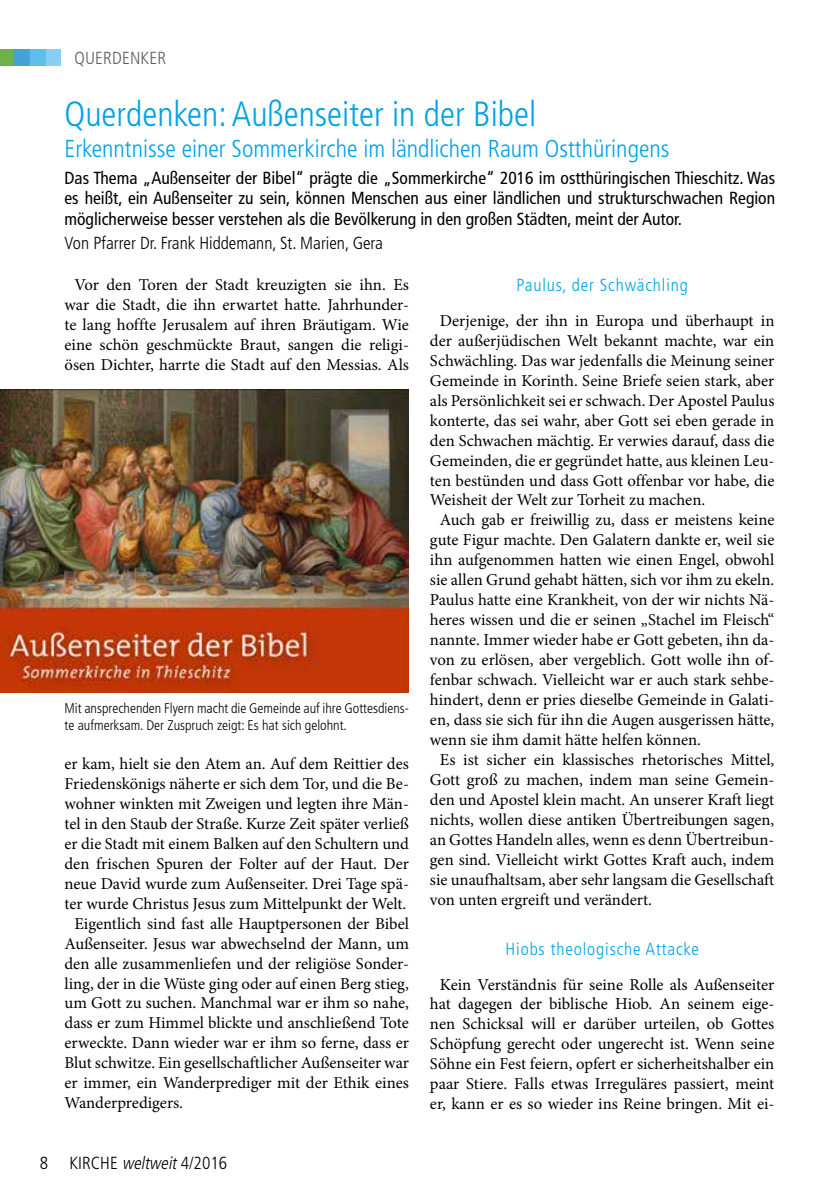
<style>
.page{position:relative;width:834px;height:1191px;background:#fff}
.page>*{position:absolute;margin:0;border:0;box-sizing:border-box;transform-origin:0 0}
.t1{font:300 condensed 35px "Frutiger";color:#00a2e6}
.t2{font:300 condensed 24.5px "Frutiger";color:#00a2e6}
.t3{font:condensed 17.5px/20.1px "Frutiger";color:#000;text-align:justify}
.t4{font:300 condensed 17.5px "Frutiger";color:#000}
.t5{font:300 condensed 17.5px "Frutiger";letter-spacing:.05em;color:#00a2e6}
.t6{font:300 condensed 17.5px "Frutiger";letter-spacing:.01em;color:#605d5a}
.t7{font:16.62px/19.9px "Minion Pro";color:#000;text-align:center}
.t8{font:300 condensed 14px/16.8px "Frutiger";color:#000}
.s1{font-style:italic}
</style>
<div class="page">
<img style="left:0;top:50px;width:61px;height:15px">
<img style="left:0;top:389px;width:409px;height:303px">
<p class="t6" style="left:74px;top:48px;width:93px">QUERDENKER</p>
<h1 class="t1" style="left:64px;top:94px;width:473px">Querdenken: Außenseiter in der Bibel</h1>
<h2 class="t2" style="left:64px;top:135px;width:606px">Erkenntnisse einer Sommerkirche im ländlichen Raum Ostthüringens</h2>
<p class="t3" style="left:64px;top:168px;width:712px">Das Thema „Außenseiter der Bibel“ prägte die „Sommerkirche“ 2016 im ostthüringischen Thieschitz. Was es heißt, ein Außenseiter zu sein, können Menschen aus einer ländlichen und strukturschwachen Region möglicherweise besser verstehen als die Bevölkerung in den großen Städten, meint der Autor.</p>
<p class="t4" style="left:64px;top:233px;width:320px">Von Pfarrer Dr. Frank Hiddemann, St. Marien, Gera</p>
<p class="t7" style="left:64px;top:275px;width:346px">Vor den Toren der Stadt kreuzigten sie ihn. Es war die Stadt, die ihn erwartet hatte. Jahrhunder&shy;te lang hoffte Jerusalem auf ihren Bräutigam. Wie eine schön geschmückte Braut, sangen die religi&shy;ösen Dichter, harrte die Stadt auf den Messias. Als</p>
<p class="t8" style="left:64px;top:700px;width:346px">Mit ansprechenden Flyern macht die Gemeinde auf ihre Gottesdiens&shy;te aufmerksam. Der Zuspruch zeigt: Es hat sich gelohnt.</p>
<p class="t7" style="left:64px;top:753px;width:346px">er kam, hielt sie den Atem an. Auf dem Reittier des</p>
<p class="t7" style="left:64px;top:773px;width:346px">Friedenskönigs näherte er sich dem Tor, und die Be-</p>
<p class="t7" style="left:64px;top:793px;width:346px">wohner winkten mit Zweigen und legten ihre Män-</p>
<p class="t7" style="left:64px;top:813px;width:346px">tel in den Staub der Straße. Kurze Zeit später verließ</p>
<p class="t7" style="left:64px;top:833px;width:346px">er die Stadt mit einem Balken auf den Schultern und</p>
<p class="t7" style="left:64px;top:853px;width:346px">den frischen Spuren der Folter auf der Haut. Der</p>
<p class="t7" style="left:64px;top:873px;width:346px">neue David wurde zum Außenseiter. Drei Tage spä-</p>
<p class="t7" style="left:64px;top:893px;width:343px">ter wurde Christus Jesus zum Mittelpunkt der Welt.</p>
<p class="t7" style="left:74px;top:913px;width:336px">Eigentlich sind fast alle Hauptpersonen der Bibel</p>
<p class="t7" style="left:64px;top:933px;width:346px">Außenseiter. Jesus war abwechselnd der Mann, um</p>
<p class="t7" style="left:64px;top:953px;width:346px">den alle zusammenliefen und der religiöse Sonder-</p>
<p class="t7" style="left:64px;top:973px;width:346px">ling, der in die Wüste ging oder auf einen Berg stieg,</p>
<p class="t7" style="left:64px;top:993px;width:346px">um Gott zu suchen. Manchmal war er ihm so nahe,</p>
<p class="t7" style="left:64px;top:1013px;width:346px">dass er zum Himmel blickte und anschließend Tote</p>
<p class="t7" style="left:64px;top:1033px;width:346px">erweckte. Dann wieder war er ihm so ferne, dass er</p>
<p class="t7" style="left:64px;top:1053px;width:346px">Blut schwitze. Ein gesellschaftlicher Außenseiter war</p>
<p class="t7" style="left:64px;top:1073px;width:346px">er immer, ein Wanderprediger mit der Ethik eines</p>
<p class="t7" style="left:64px;top:1093px;width:120px">Wanderpredigers.</p>
<p class="t4" style="left:40px;top:1153px;width:189px">8 KIRCHE <span class="s1">weltweit</span>4/2016</p>
<p class="t5" style="left:516px;top:275px;width:173px">Paulus, der Schwächling</p>
<p class="t7" style="left:440px;top:311px;width:336px">Derjenige, der ihn in Europa und überhaupt in</p>
<p class="t7" style="left:430px;top:330px;width:346px">der außerjüdischen Welt bekannt machte, war ein</p>
<p class="t7" style="left:430px;top:350px;width:346px">Schwächling. Das war jedenfalls die Meinung seiner</p>
<p class="t7" style="left:430px;top:370px;width:346px">Gemeinde in Korinth. Seine Briefe seien stark, aber</p>
<p class="t7" style="left:430px;top:390px;width:346px">als Persönlichkeit sei er schwach. Der Apostel Paulus</p>
<p class="t7" style="left:430px;top:410px;width:346px">konterte, das sei wahr, aber Gott sei eben gerade in</p>
<p class="t7" style="left:430px;top:430px;width:346px">den Schwachen mächtig. Er verwies darauf, dass die</p>
<p class="t7" style="left:430px;top:450px;width:346px">Gemeinden, die er gegründet hatte, aus kleinen Leu-</p>
<p class="t7" style="left:430px;top:470px;width:346px">ten bestünden und dass Gott offenbar vor habe, die</p>
<p class="t7" style="left:430px;top:490px;width:277px">Weisheit der Welt zur Torheit zu machen.</p>
<p class="t7" style="left:440px;top:510px;width:336px">Auch gab er freiwillig zu, dass er meistens keine</p>
<p class="t7" style="left:430px;top:530px;width:346px">gute Figur machte. Den Galatern dankte er, weil sie</p>
<p class="t7" style="left:430px;top:550px;width:346px">ihn aufgenommen hatten wie einen Engel, obwohl</p>
<p class="t7" style="left:430px;top:570px;width:346px">sie allen Grund gehabt hätten, sich vor ihm zu ekeln.</p>
<p class="t7" style="left:430px;top:590px;width:346px">Paulus hatte eine Krankheit, von der wir nichts Nä-</p>
<p class="t7" style="left:430px;top:610px;width:346px">heres wissen und die er seinen „Stachel im Fleisch“</p>
<p class="t7" style="left:430px;top:630px;width:346px">nannte. Immer wieder habe er Gott gebeten, ihn da-</p>
<p class="t7" style="left:430px;top:650px;width:346px">von zu erlösen, aber vergeblich. Gott wolle ihn of-</p>
<p class="t7" style="left:430px;top:670px;width:346px">fenbar schwach. Vielleicht war er auch stark sehbe-</p>
<p class="t7" style="left:430px;top:690px;width:346px">hindert, denn er pries dieselbe Gemeinde in Galati-</p>
<p class="t7" style="left:430px;top:710px;width:346px">en, dass sie sich für ihn die Augen ausgerissen hätte,</p>
<p class="t7" style="left:430px;top:729px;width:272px">wenn sie ihm damit hätte helfen können.</p>
<p class="t7" style="left:440px;top:749px;width:336px">Es ist sicher ein klassisches rhetorisches Mittel,</p>
<p class="t7" style="left:430px;top:769px;width:346px">Gott groß zu machen, indem man seine Gemein-</p>
<p class="t7" style="left:430px;top:789px;width:346px">den und Apostel klein macht. An unserer Kraft liegt</p>
<p class="t7" style="left:430px;top:809px;width:346px">nichts, wollen diese antiken Übertreibungen sagen,</p>
<p class="t7" style="left:430px;top:829px;width:346px">an Gottes Handeln alles, wenn es denn Übertreibun-</p>
<p class="t7" style="left:430px;top:849px;width:346px">gen sind. Vielleicht wirkt Gottes Kraft auch, indem</p>
<p class="t7" style="left:430px;top:869px;width:346px">sie unaufhaltsam, aber sehr langsam die Gesellschaft</p>
<p class="t7" style="left:430px;top:889px;width:223px">von unten ergreift und verändert.</p>
<p class="t5" style="left:505px;top:938px;width:195px">Hiobs theologische Attacke</p>
<p class="t7" style="left:430px;top:974px;width:346px">Kein Verständnis für seine Rolle als Außenseiter hat dagegen der biblische Hiob. An seinem eige&shy;nen Schicksal will er darüber urteilen, ob Gottes Schöpfung gerecht oder ungerecht ist. Wenn seine Söhne ein Fest feiern, opfert er sicherheitshalber ein paar Stiere. Falls etwas Irreguläres passiert, meint er, kann er es so wieder ins Reine bringen. Mit ei-</p>
</div>
